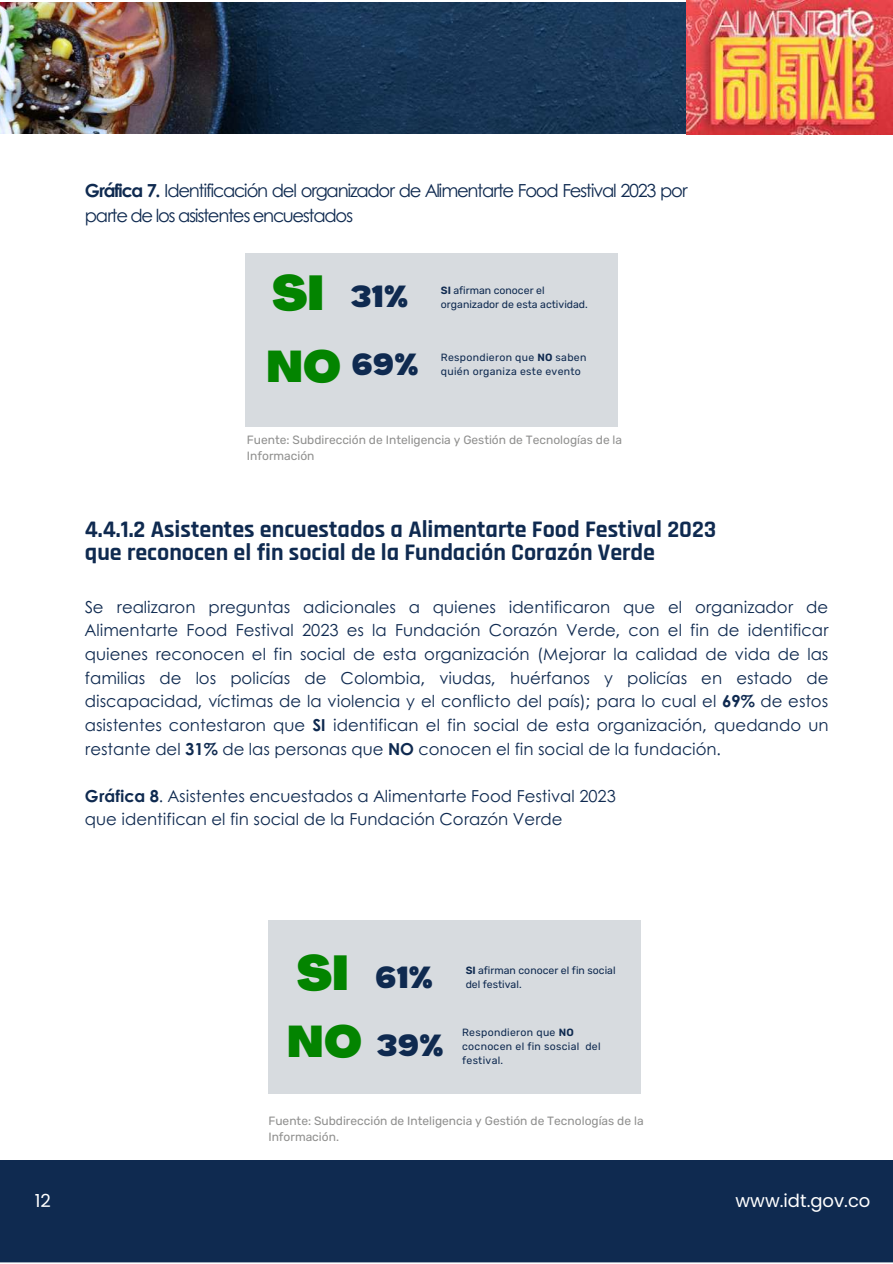
<style>
.page{position:relative;width:893px;height:1264px;background:#fff}
.page>*{position:absolute;margin:0;border:0;box-sizing:border-box;transform-origin:0 0}
.t1{font:900 48.15px "Agrandir";color:#038400}
.t2{font:900 43.65px "Agrandir";color:#038400}
.t3{font:900 30px "Bernoru";color:#0f2a50}
.t4{font:700 24px/22.5px "Rajdhani";color:#0f2a50}
.t5{font:18px/24.8px "Century Gothic";letter-spacing:-.07em;color:#0f2a50}
.t6{font:18px "Poppins";color:#fff}
.t7{font:16.5px/23.5px "Century Gothic";color:#0f2a50;text-align:justify}
.t8{font:12px/16px "Rubik";color:#90908f}
.t9{font:10.5px/14px "Rubik";letter-spacing:.03em;color:#0f2a50}
.t10{font:10.5px "Rubik";color:#0f2a50}
.s1{font-weight:700}
.s2{font-weight:600}
</style>
<div class="page">
<div style="left:268px;top:919px;width:372px;height:174px;background:#d7dbdf"></div>
<div style="left:0;top:1160px;width:892px;height:102px;background:#0f2a50"></div>
<div style="left:0;top:1173px;width:90px;height:54px;background:#0f2a50"></div>
<div style="left:671px;top:1173px;width:221px;height:54px;background:#0f2a50"></div>
<div style="left:245px;top:253px;width:372px;height:174px;background:#d7dbdf"></div>
<img style="left:0;top:2px;width:686px;height:132px">
<img style="left:686px;top:1px;width:206px;height:134px">
<p class="t5" style="left:85px;top:177px;width:604px"><span class="s1">Gráfica 7.</span> Identificación del organizador de Alimentarte Food Festival 2023 por parte de los asistentes encuestados</p>
<h1 class="t1" style="left:272px;top:274px;width:54px">SI</h1>
<h3 class="t3" style="left:350px;top:279px;width:59px">31%</h3>
<p class="t10" style="left:441px;top:284px;width:105px"><span class="s2">SI</span> afirman conocer el</p>
<p class="t10" style="left:441px;top:298px;width:148px">organizador de esta actividad.</p>
<h2 class="t2" style="left:266px;top:349px;width:76px">NO</h2>
<h3 class="t3" style="left:351px;top:347px;width:69px">69%</h3>
<p class="t9" style="left:441px;top:351px;width:147px">Respondieron que <span class="s2">NO</span> saben</p>
<p class="t9" style="left:441px;top:365px;width:141px">quién organiza este evento</p>
<p class="t8" style="left:247px;top:431px;width:376px">Fuente: Subdirección de Inteligencia y Gestión de Tecnologías de la<br>Información</p>
<h3 class="t4" style="left:85px;top:519px;width:632px">4.4.1.2 Asistentes encuestados a Alimentarte Food Festival 2023 que reconocen el fin social de la Fundación Corazón Verde</h3>
<p class="t7" style="left:85px;top:594px;width:745px">Se realizaron preguntas adicionales a quienes identificaron que el organizador de Alimentarte Food Festival 2023 es la Fundación Corazón Verde, con el fin de identificar quienes reconocen el fin social de esta organización (Mejorar la calidad de vida de las familias de los policías de Colombia, viudas, huérfanos y policías en estado de discapacidad, víctimas de la violencia y el conflicto del país); para lo cual el <span class="s1">69%</span> de estos asistentes contestaron que <span class="s1">SI</span> identifican el fin social de esta organización, quedando un restante del <span class="s1">31%</span> de las personas que <span class="s1">NO</span> conocen el fin social de la fundación.</p>
<p class="t7" style="left:85px;top:784px;width:532px;line-height:22.5px"><span class="s1">Gráfica 8</span>. Asistentes encuestados a Alimentarte Food Festival 2023 que identifican el fin social de la Fundación Corazón Verde</p>
<h1 class="t1" style="left:296px;top:954px;width:54px">SI</h1>
<h2 class="t2" style="left:287px;top:1023px;width:76px">NO</h2>
<h3 class="t3" style="left:375px;top:959px;width:60px">61%</h3>
<p class="t10" style="left:465px;top:964px;width:151px"><span class="s2">SI</span> afirman conocer el fin social</p>
<p class="t10" style="left:465px;top:978px;width:57px">del festival.</p>
<h3 class="t3" style="left:376px;top:1027px;width:69px">39%</h3>
<p class="t9" style="left:462px;top:1025px;width:140px">Respondieron que <span class="s2">NO </span>cocnocen el fin soscial del</p>
<p class="t9" style="left:462px;top:1053px;width:43px">festival.</p>
<p class="t8" style="left:268px;top:1112px;width:376px">Fuente: Subdirección de Inteligencia y Gestión de Tecnologías de la<br>Información.</p>
<p class="t6" style="left:35px;top:1187px;width:18px">12</p>
<p class="t6" style="left:735px;top:1187px;width:136px">www.idt.gov.co</p>
</div>
